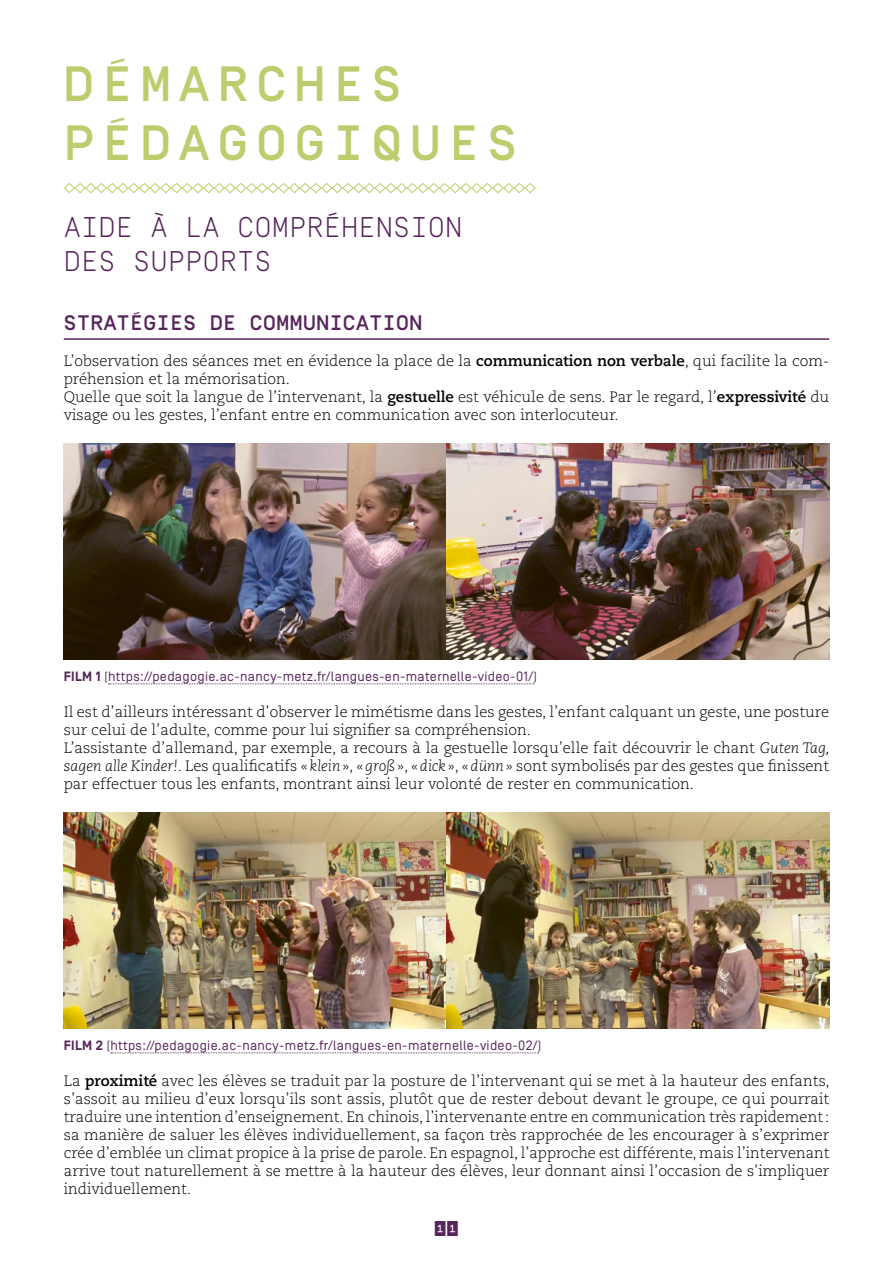
<style>
.page{position:relative;width:893px;height:1263px;background:#fff}
.page>*{position:absolute;margin:0;border:0;box-sizing:border-box;transform-origin:0 0}
.t1{font:500 49.5px/59.4px "Simplon BP Mono";letter-spacing:.17em;color:#bdcc6c}
.t2{font:300 28.5px/34.2px "Simplon BP Mono";color:#57255b}
.t3{font:500 21px "Simplon BP Mono";letter-spacing:.025em;color:#57255b}
.t4{font:300 15px/18px "Caecilia LT Std";color:#000}
.t5{font:500 15px "Simplon CNDP";color:#57255b}
.t6{font:13.5px "Simplon BP Regular";letter-spacing:.025em;color:#57255b}
.s1{font-weight:700}
.s2{font-family:"Simplon BP";font-weight:700}
.s3{font-style:italic}
</style>
<div class="page">
<svg style="left:64px;top:183px;width:472px;height:11px"></svg>
<hr style="left:64px;top:338px;width:765px;height:2px;background:#57255b">
<svg style="left:109px;top:683px;width:425px;height:1px"></svg>
<svg style="left:111px;top:1052px;width:427px;height:1px"></svg>
<img style="left:64px;top:444px;width:382px;height:215px">
<img style="left:64px;top:813px;width:382px;height:215px">
<img style="left:446px;top:444px;width:383px;height:215px">
<img style="left:446px;top:813px;width:383px;height:215px">
<h1 class="t1" style="left:64px;top:52px;width:455px">DÉMARCHES<br>PÉDAGOGIQUES</h1>
<h2 class="t2" style="left:64px;top:208px;width:400px">AIDE À LA COMPRÉHENSION<br>DES SUPPORTS</h2>
<h3 class="t3" style="left:64px;top:309px;width:360px">STRATÉGIES DE COMMUNICATION</h3>
<p class="t4" style="left:64px;top:352px;width:767px">L’observation des séances met en évidence la place de la <span class="s1">communication non verbale</span>, qui facilite la com&shy;préhension et la mémorisation.<br>Quelle que soit la langue de l’intervenant, la <span class="s1">gestuelle</span> est véhicule de sens. Par le regard, l’<span class="s1">expressivité</span> du visage ou les gestes, l’enfant entre en communication avec son interlocuteur.</p>
<p class="t6" style="left:64px;top:668px;width:475px"><span class="s2">FILM 1</span> (https://pedagogie.ac-nancy-metz.fr/langues-en-maternelle-video-01/)</p>
<p class="t4" style="left:64px;top:703px;width:767px">Il est d’ailleurs intéressant d’observer le mimétisme dans les gestes, l’enfant calquant un geste, une posture sur celui de l’adulte, comme pour lui signifier sa compréhension.<br>L’assistante d’allemand, par exemple, a recours à la gestuelle lorsqu’elle fait découvrir le chant <span class="s3">Guten Tag, sagen alle Kinder!</span>. Les qualificatifs «<span class="s3">klein</span>», «<span class="s3">groß</span>», «<span class="s3">dick</span>», «<span class="s3">dünn</span>» sont symbolisés par des gestes que finissent par effectuer tous les enfants, montrant ainsi leur volonté de rester en communication.</p>
<p class="t6" style="left:64px;top:1037px;width:479px"><span class="s2">FILM 2</span> (https://pedagogie.ac-nancy-metz.fr/langues-en-maternelle-video-02/)</p>
<p class="t4" style="left:64px;top:1072px;width:767px;text-align:justify">La <span class="s1">proximité</span> avec les élèves se traduit par la posture de l’intervenant qui se met à la hauteur des enfants, s’assoit au milieu d’eux lorsqu’ils sont assis, plutôt que de rester debout devant le groupe, ce qui pourrait traduire une intention d’enseignement. En chinois, l’intervenante entre en communication très rapidement: sa manière de saluer les élèves individuellement, sa façon très rapprochée de les encourager à s’exprimer crée d’emblée un climat propice à la prise de parole. En espagnol, l’approche est différente, mais l’intervenant arrive tout naturellement à se mettre à la hauteur des élèves, leur donnant ainsi l’occasion de s’impliquer individuellement.</p>
<p class="t5" style="left:435px;top:1221px;width:25px">11</p>
</div>
